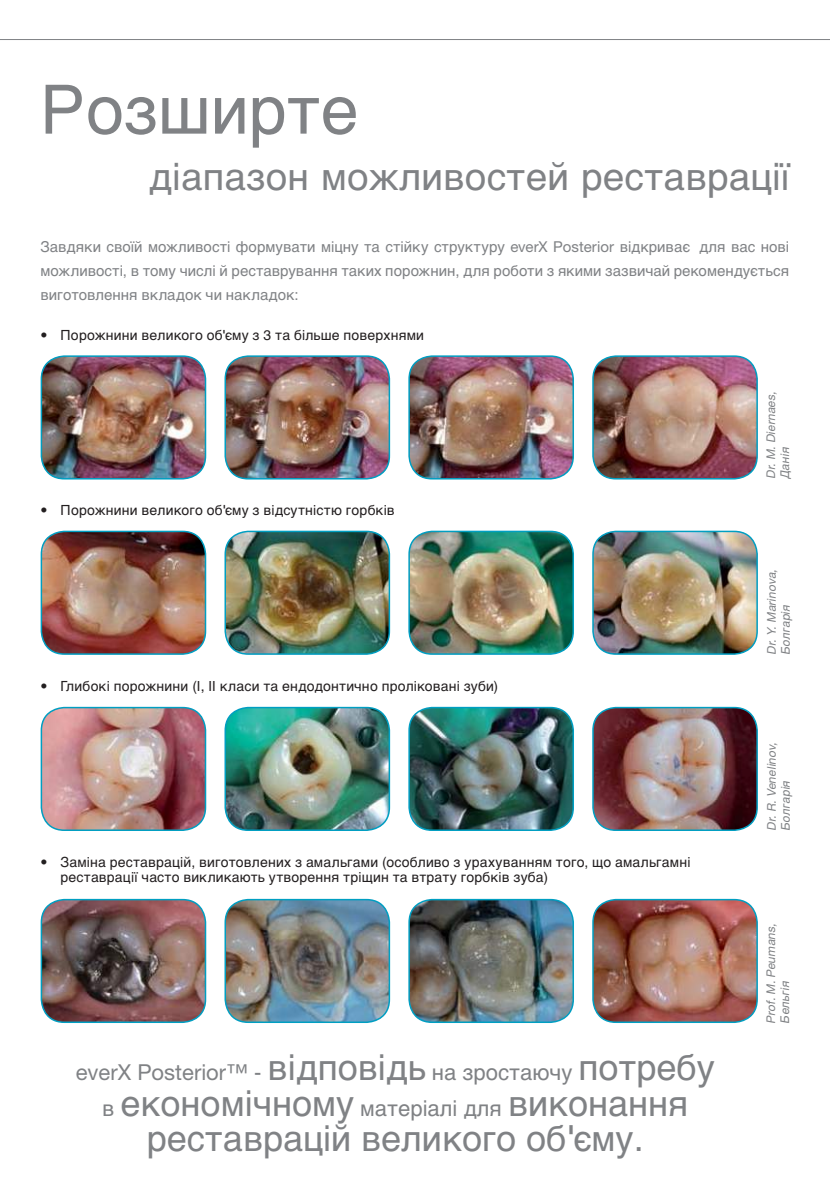
<style>
.page{position:relative;width:830px;height:1193px;background:#fff}
.page>*{position:absolute;margin:0;border:0;box-sizing:border-box;transform-origin:0 0}
.t1{font:68px "Helvetica Cyrillic Upright";color:#808285}
.t2{font:38px "Helvetica Cyrillic Upright";letter-spacing:.005em;color:#808285}
.t3{font:36px/35.2px "Helvetica Cyrillic Upright";color:#808285;text-align:center}
.t4{font:22px "Helvetica Neue LT Pro";color:#808285}
.t5{font:15px/24px "Helvetica Cyrillic Upright";color:#808285;text-align:justify}
.t6{font:14px/15.6px "Helvetica Cyrillic Upright";letter-spacing:.015em;color:#231f20}
.t7{font:italic 12px "Helvetica Neue LT Pro";letter-spacing:.01em;color:#808285}
.t8{font:italic 12px "Helvetica Cyrillic Upright";letter-spacing:.01em;color:#808285}
.s1{font-family:"Helvetica Neue LT Pro"}
.s2{font-family:"Helvetica Cyrillic Upright"}
.s3{font-family:"Helvetica Cyrillic Upright";font-size:36px}
.s4{font-size:36px}
.s5{font-size:22px}
.s6{font-family:"Helvetica Neue LT Pro";font-size:22px}
</style>
<div class="page">
<svg style="left:0;top:39px;width:829px;height:1px"></svg>
<img style="left:41px;top:356px;width:164px;height:122px;border-radius:23px">
<div style="left:41px;top:355px;width:165px;height:124px;border:2px solid #009fc2;border-radius:23px"></div>
<img style="left:225px;top:356px;width:164px;height:122px;border-radius:23px">
<div style="left:224px;top:355px;width:166px;height:124px;border:2px solid #009fc2;border-radius:23px"></div>
<img style="left:409px;top:356px;width:164px;height:122px;border-radius:23px">
<div style="left:408px;top:355px;width:165px;height:124px;border:2px solid #009fc2;border-radius:23px"></div>
<img style="left:592px;top:356px;width:164px;height:122px;border-radius:23px">
<div style="left:592px;top:355px;width:165px;height:124px;border:2px solid #009fc2;border-radius:23px"></div>
<img style="left:41px;top:531px;width:164px;height:123px;border-radius:23px">
<div style="left:41px;top:530px;width:165px;height:124px;border:2px solid #009fc2;border-radius:23px"></div>
<img style="left:225px;top:531px;width:164px;height:123px;border-radius:23px">
<div style="left:224px;top:530px;width:166px;height:124px;border:2px solid #009fc2;border-radius:23px"></div>
<img style="left:409px;top:531px;width:164px;height:123px;border-radius:23px">
<div style="left:408px;top:530px;width:165px;height:124px;border:2px solid #009fc2;border-radius:23px"></div>
<img style="left:592px;top:531px;width:164px;height:123px;border-radius:23px">
<div style="left:592px;top:530px;width:165px;height:124px;border:2px solid #009fc2;border-radius:23px"></div>
<img style="left:41px;top:707px;width:164px;height:123px;border-radius:23px">
<div style="left:41px;top:706px;width:165px;height:124px;border:2px solid #009fc2;border-radius:23px"></div>
<img style="left:225px;top:707px;width:164px;height:123px;border-radius:23px">
<div style="left:224px;top:706px;width:166px;height:124px;border:2px solid #009fc2;border-radius:23px"></div>
<img style="left:409px;top:707px;width:164px;height:123px;border-radius:23px">
<div style="left:408px;top:706px;width:165px;height:124px;border:2px solid #009fc2;border-radius:23px"></div>
<img style="left:592px;top:707px;width:164px;height:123px;border-radius:23px">
<div style="left:592px;top:706px;width:165px;height:124px;border:2px solid #009fc2;border-radius:23px"></div>
<img style="left:41px;top:899px;width:164px;height:123px;border-radius:23px">
<div style="left:41px;top:898px;width:165px;height:124px;border:2px solid #009fc2;border-radius:23px"></div>
<img style="left:225px;top:899px;width:164px;height:123px;border-radius:23px">
<div style="left:224px;top:898px;width:166px;height:124px;border:2px solid #009fc2;border-radius:23px"></div>
<img style="left:409px;top:899px;width:164px;height:123px;border-radius:23px">
<div style="left:408px;top:898px;width:165px;height:124px;border:2px solid #009fc2;border-radius:23px"></div>
<img style="left:592px;top:899px;width:164px;height:123px;border-radius:23px">
<div style="left:592px;top:898px;width:165px;height:124px;border:2px solid #009fc2;border-radius:23px"></div>
<h1 class="t1" style="left:41px;top:70px;width:319px">Rozπirte</h1>
<h2 class="t2" style="left:148px;top:155px;width:642px">d<span class="s1">i</span>apazon moælivosteñ restavrac<span class="s1">iï</span></h2>
<p class="t5" style="left:41px;top:235px;width:749px">Zavdëki svo<span class="s1">ï</span>ñ moælivost<span class="s1">i</span> formuvati m<span class="s1">i</span>cnu ta st<span class="s1">i</span>ñku strukturu <span class="s1">everX Posterior</span> v<span class="s1">i</span>dkriva dlë vas nov<span class="s1">i </span>moælivost<span class="s1">i</span>, v tomu üisl<span class="s1">i</span> ñ restavruvannë takih poroænin, dlë roboti z ëkimi zazviüañ rekomendu tîsë vigotovlennë vkladok üi nakladok:</p>
<p class="t6" style="left:41px;top:327px;width:385px">• Poroænini velikogo ob' mu z 3 ta b<span class="s1">i</span>lîπe poverhnëmi</p>
<p class="t6" style="left:41px;top:502px;width:355px">• Poroænini velikogo ob' mu z v<span class="s1">i</span>dsutn<span class="s1">i</span>stí gorbk<span class="s1">i</span>v</p>
<p class="t6" style="left:41px;top:678px;width:459px">• Glibok<span class="s1">i</span> poroænini (<span class="s1">I, II</span> klasi ta endodontiüno prol<span class="s1">i</span>kovan<span class="s1">i</span> zubi)</p>
<p class="t6" style="left:61px;top:853px;width:631px;text-indent:-20px">• Zam<span class="s1">i</span>na restavrac<span class="s1">i</span>ñ, vigotovlenih z amalîgami (osoblivo z urahuvannëm togo, ïo amalîgamn<span class="s1">i </span>restavrac<span class="s1">iï</span> üasto viklikaítî utvorennë tr<span class="s1">i</span>ïin ta vtratu gorbk<span class="s1">i</span>v zuba)</p>
<h3 class="t4" style="left:76px;top:1064px;width:640px">everX Posterior™ <span class="s2">-</span> <span class="s3">v</span><span class="s4">i</span><span class="s3">dpov</span><span class="s4">i</span><span class="s3">dî</span> <span class="s2">na zrostaíüu</span> <span class="s3">potrebu</span></h3>
<h3 class="t3" style="left:102px;top:1085px;width:587px"><span class="s5">v</span> ekonom<span class="s1">i</span>ünomu <span class="s5">mater</span><span class="s6">i</span><span class="s5">al</span><span class="s6">i</span> <span class="s5">dlë</span> vikonannë restavrac<span class="s1">i</span>ñ velikogo ob' mu.</h3>
<p class="t7" style="left:766px;top:479px;width:91px;rotate:-90deg">Dr. M. Diernaes,</p>
<p class="t8" style="left:777px;top:479px;width:33px;rotate:-90deg">Dan<span class="s1">i</span>ë</p>
<p class="t7" style="left:766px;top:654px;width:89px;rotate:-90deg">Dr. Y. Marinova,</p>
<p class="t8" style="left:778px;top:654px;width:51px;rotate:-90deg">Bolgar<span class="s1">i</span>ë</p>
<p class="t7" style="left:766px;top:830px;width:92px;rotate:-90deg">Dr. R. Venelinov,</p>
<p class="t8" style="left:778px;top:830px;width:51px;rotate:-90deg">Bolgar<span class="s1">i</span>ë</p>
<p class="t7" style="left:766px;top:1023px;width:103px;rotate:-90deg">Prof. M. Peumans,</p>
<p class="t8" style="left:777px;top:1023px;width:44px;rotate:-90deg">Belîg<span class="s1">i</span>ë</p>
</div>
